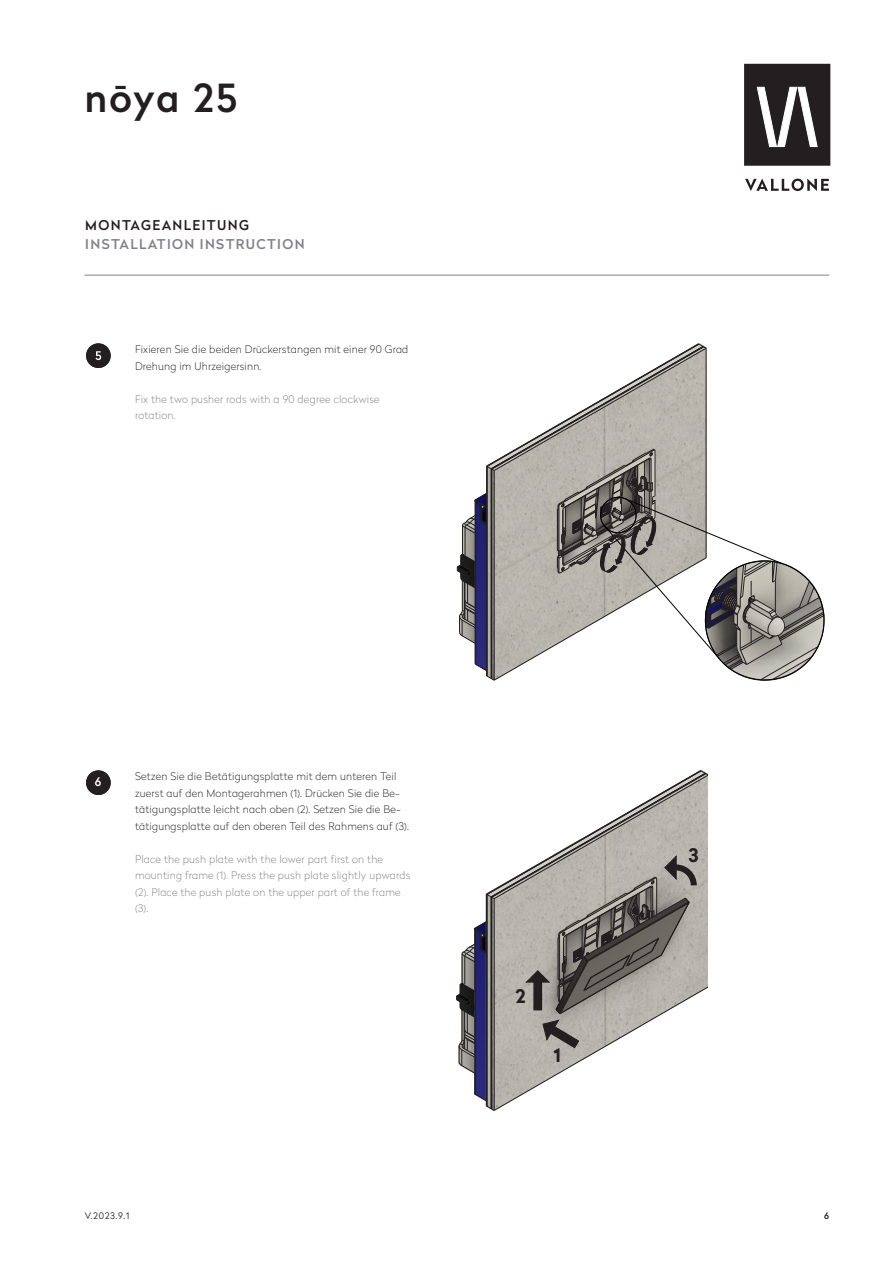
<style>
.page{position:relative;width:893px;height:1263px;background:#fff}
.page>*{position:absolute;margin:0;border:0;box-sizing:border-box;transform-origin:0 0}
.t1{font:500 38.55px "Radikal";letter-spacing:.05em;color:#231f20}
.Auflistung_DE{font:700 18.75px "Radikal";color:#231f20}
.t2{font:500 13.5px "Radikal";letter-spacing:.1em;color:#808285}
.t3{font:500 13.5px "Radikal";letter-spacing:.1em;color:#231f20}
.t4{font:500 11.85px "Radikal";color:#fff}
.Fließtext_DE{font:100 10.5px/16.5px "Radikal";letter-spacing:.02em;color:#231f20}
.Fließtext_EN{font:100 10.5px/16.5px "Radikal";letter-spacing:.02em;color:#808285}
.t5{font:300 9px "Radikal";color:#231f20}
.t6{font:500 9px "Radikal";color:#231f20}
</style>
<div class="page">
<svg style="left:745px;top:179px;width:84px;height:12px"></svg>
<div style="left:745px;top:65px;width:84px;height:99px;background:#231f20"></div>
<div style="left:744px;top:64px;width:86px;height:102px;border:3px solid #231f20"></div>
<svg style="left:757px;top:87px;width:61px;height:60px"></svg>
<hr style="left:84px;top:275px;width:745px;height:1px;background:#808285">
<div style="left:86px;top:343px;width:25px;height:25px;background:#231f20;border-radius:50%"></div>
<svg style="left:96px;top:351px;width:5px;height:9px"></svg>
<div style="left:87px;top:771px;width:23px;height:23px;background:#231f20;border-radius:50%"></div>
<div style="left:86px;top:770px;width:25px;height:25px;border:1px solid #231f20;border-radius:50%"></div>
<svg style="left:456px;top:770px;width:252px;height:341px"></svg>
<svg style="left:457px;top:343px;width:367px;height:338px"></svg>
<h1 class="t1" style="left:84px;top:70px;width:154px">nōya 25</h1>
<p class="t3" style="left:85px;top:215px;width:165px">MONTAGEANLEITUNG</p>
<p class="t2" style="left:85px;top:235px;width:221px">INSTALLATION INSTRUCTION</p>
<p class="Fließtext_DE" style="left:135px;top:341px;width:275px">Fixieren Sie die beiden Drückerstangen mit einer 90 Grad<br>Drehung im Uhrzeigersinn.</p>
<p class="Fließtext_EN" style="left:135px;top:390px;width:246px">Fix the two pusher rods with a 90 degree clockwise rotation.</p>
<p class="t4" style="left:95px;top:773px;width:8px">4</p>
<p class="Fließtext_DE" style="left:135px;top:768px;width:275px">Setzen Sie die Betätigungsplatte mit dem unteren Teil zuerst auf den Montagerahmen (1). Drücken Sie die Be&shy;tätigungsplatte leicht nach oben (2). Setzen Sie die Be&shy;tätigungsplatte auf den oberen Teil des Rahmens auf (3).</p>
<p class="Fließtext_EN" style="left:135px;top:850px;width:277px">Place the push plate with the lower part first on the mounting frame (1). Press the push plate slightly upwards (2). Place the push plate on the upper part of the frame (3).</p>
<p class="t4" style="left:95px;top:773px;width:8px">6</p>
<p class="Auflistung_DE" style="left:516px;top:982px;width:12px">2</p>
<p class="Auflistung_DE" style="left:553px;top:1042px;width:9px">1</p>
<p class="Auflistung_DE" style="left:688px;top:842px;width:11px">3</p>
<p class="t5" style="left:85px;top:1209px;width:46px">V.2023.9.1</p>
<p class="t6" style="left:824px;top:1209px;width:6px">6</p>
</div>
